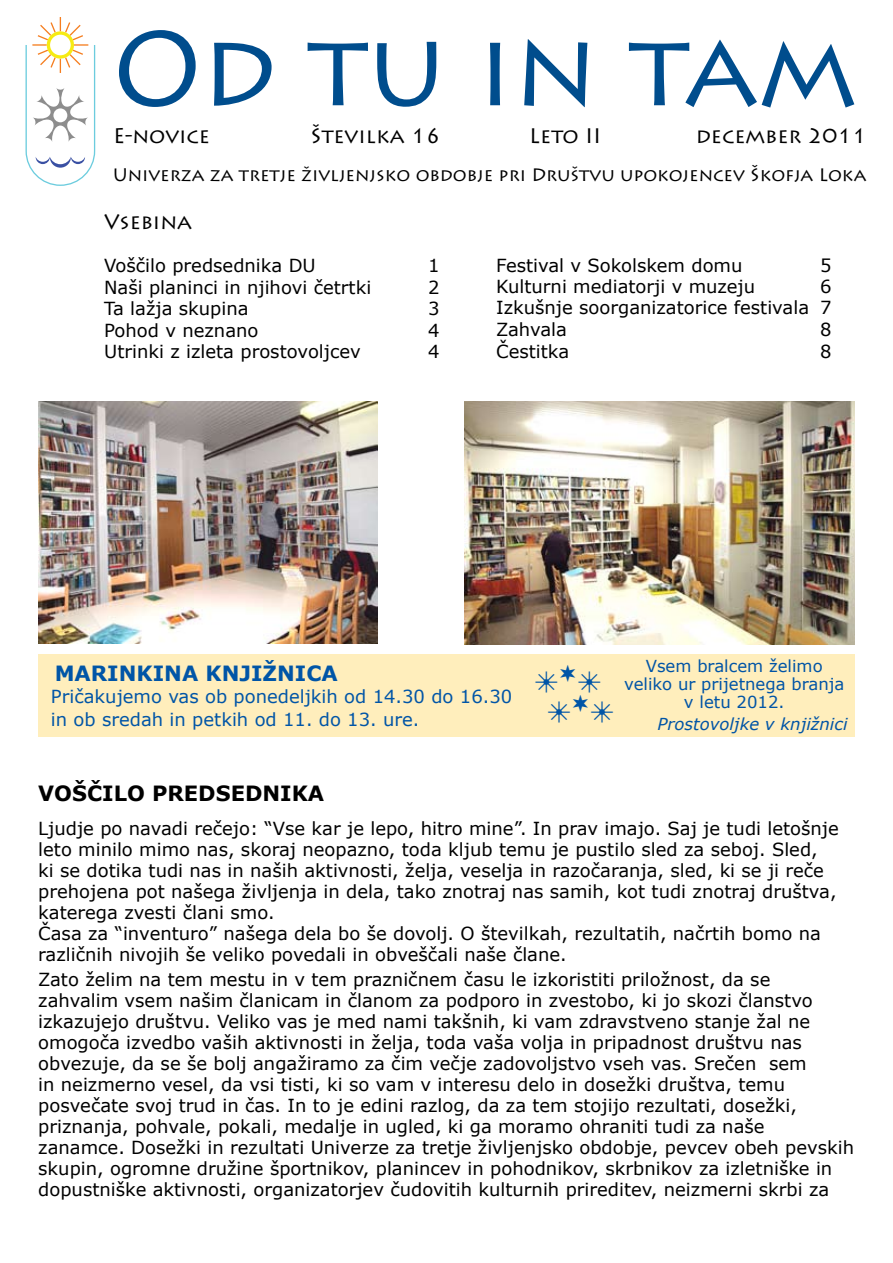
<style>
.page{position:relative;width:893px;height:1263px;background:#fff}
.page>*{position:absolute;margin:0;border:0;box-sizing:border-box;transform-origin:0 0}
.t1{font:105px "Lithos Pro";color:#004d8d}
.t2{font:21px "Lithos Pro";color:#000}
.t3{font:700 21px "Verdana";color:#0055a7}
.t4{font:700 21px "Verdana";color:#000}
.t5{font:18px/21px "Verdana";color:#000}
.t6{font:18px "Verdana";color:#0055a7}
.t7{font:18px "Lithos Pro";color:#000}
.t8{font:16.5px/18px "Verdana";color:#0054a6;text-align:center}
.t9{font:italic 16.5px "Verdana";color:#0054a6}
</style>
<div class="page">
<div style="left:38px;top:654px;width:817px;height:82px;background:#ffeebc"></div>
<svg style="left:26px;top:17px;width:69px;height:169px"></svg>
<img style="left:465px;top:401px;width:390px;height:243px">
<img style="left:38px;top:401px;width:339px;height:242px">
<h1 class="t1" style="left:113px;top:9px;width:746px">Od tu in tam</h1>
<p class="t2" style="left:113px;top:124px;width:98px">E-novice</p>
<p class="t2" style="left:311px;top:124px;width:132px">Številka 16</p>
<p class="t2" style="left:529px;top:124px;width:74px">Leto II</p>
<p class="t2" style="left:696px;top:124px;width:173px">december 2011</p>
<p class="t7" style="left:113px;top:165px;width:755px">Univerza za tretje življenjsko obdobje pri Društvu upokojencev Škofja Loka</p>
<p class="t2" style="left:104px;top:210px;width:89px">Vsebina</p>
<p class="t5" style="left:104px;top:254px;width:213px">Voščilo predsednika DU</p>
<p class="t5" style="left:428px;top:254px;width:13px">1</p>
<p class="t5" style="left:104px;top:276px;width:269px">Naši planinci in njihovi četrtki</p>
<p class="t5" style="left:428px;top:276px;width:13px">2</p>
<p class="t5" style="left:104px;top:298px;width:146px">Ta lažja skupina</p>
<p class="t5" style="left:428px;top:298px;width:13px">3</p>
<p class="t5" style="left:104px;top:319px;width:156px">Pohod v neznano</p>
<p class="t5" style="left:428px;top:319px;width:13px">4</p>
<p class="t5" style="left:104px;top:341px;width:258px">Utrinki z izleta prostovoljcev</p>
<p class="t5" style="left:428px;top:341px;width:13px">4</p>
<p class="t5" style="left:496px;top:254px;width:248px">Festival v Sokolskem domu</p>
<p class="t5" style="left:820px;top:254px;width:13px">5</p>
<p class="t5" style="left:496px;top:275px;width:261px">Kulturni mediatorji v muzeju</p>
<p class="t5" style="left:496px;top:275px;width:337px;line-height:21.6px;text-align:justify;text-indent:324px">6<br>Izkušnje soorganizatorice festivala 7<br>Zahvala</p>
<p class="t5" style="left:820px;top:318px;width:13px">8</p>
<p class="t5" style="left:496px;top:340px;width:75px">Čestitka</p>
<p class="t5" style="left:820px;top:340px;width:13px">8</p>
<p class="t3" style="left:55px;top:660px;width:285px">MARINKINA KNJIŽNICA</p>
<p class="t6" style="left:51px;top:685px;width:463px">Pričakujemo vas ob ponedeljkih od 14.30 do 16.30</p>
<p class="t6" style="left:51px;top:708px;width:370px">in ob sredah in petkih od 11. do 13. ure.</p>
<p class="t8" style="left:624px;top:656px;width:222px">Vsem bralcem želimo veliko ur prijetnega branja v letu 2012.</p>
<p class="t9" style="left:658px;top:713px;width:192px">Prostovoljke v knjižnici</p>
<p class="t4" style="left:38px;top:780px;width:287px">VOŠČILO PREDSEDNIKA</p>
<p class="t5" style="left:38px;top:817px;width:802px">Ljudje po navadi rečejo: “Vse kar je lepo, hitro mine”. In prav imajo. Saj je tudi letošnje leto minilo mimo nas, skoraj neopazno, toda kljub temu je pustilo sled za seboj. Sled,<br>ki se dotika tudi nas in naših aktivnosti, želja, veselja in razočaranja, sled, ki se ji reče prehojena pot našega življenja in dela, tako znotraj nas samih, kot tudi znotraj društva, katerega zvesti člani smo.<br>Časa za “inventuro” našega dela bo še dovolj. O številkah, rezultatih, načrtih bomo na različnih nivojih še veliko povedali in obveščali naše člane.</p>
<p class="t5" style="left:38px;top:969px;width:817px">Zato želim na tem mestu in v tem prazničnem času le izkoristiti priložnost, da se zahvalim vsem našim članicam in članom za podporo in zvestobo, ki jo skozi članstvo izkazujejo društvu. Veliko vas je med nami takšnih, ki vam zdravstveno stanje žal ne omogoča izvedbo vaših aktivnosti in želja, toda vaša volja in pripadnost društvu nas obvezuje, da se še bolj angažiramo za čim večje zadovoljstvo vseh vas. Srečen sem<br>in neizmerno vesel, da vsi tisti, ki so vam v interesu delo in dosežki društva, temu posvečate svoj trud in čas. In to je edini razlog, da za tem stojijo rezultati, dosežki, priznanja, pohvale, pokali, medalje in ugled, ki ga moramo ohraniti tudi za naše zanamce. Dosežki in rezultati Univerze za tretje življenjsko obdobje, pevcev obeh pevskih skupin, ogromne družine športnikov, planincev in pohodnikov, skrbnikov za izletniške in dopustniške aktivnosti, organizatorjev čudovitih kulturnih prireditev, neizmerni skrbi za</p>
</div>
